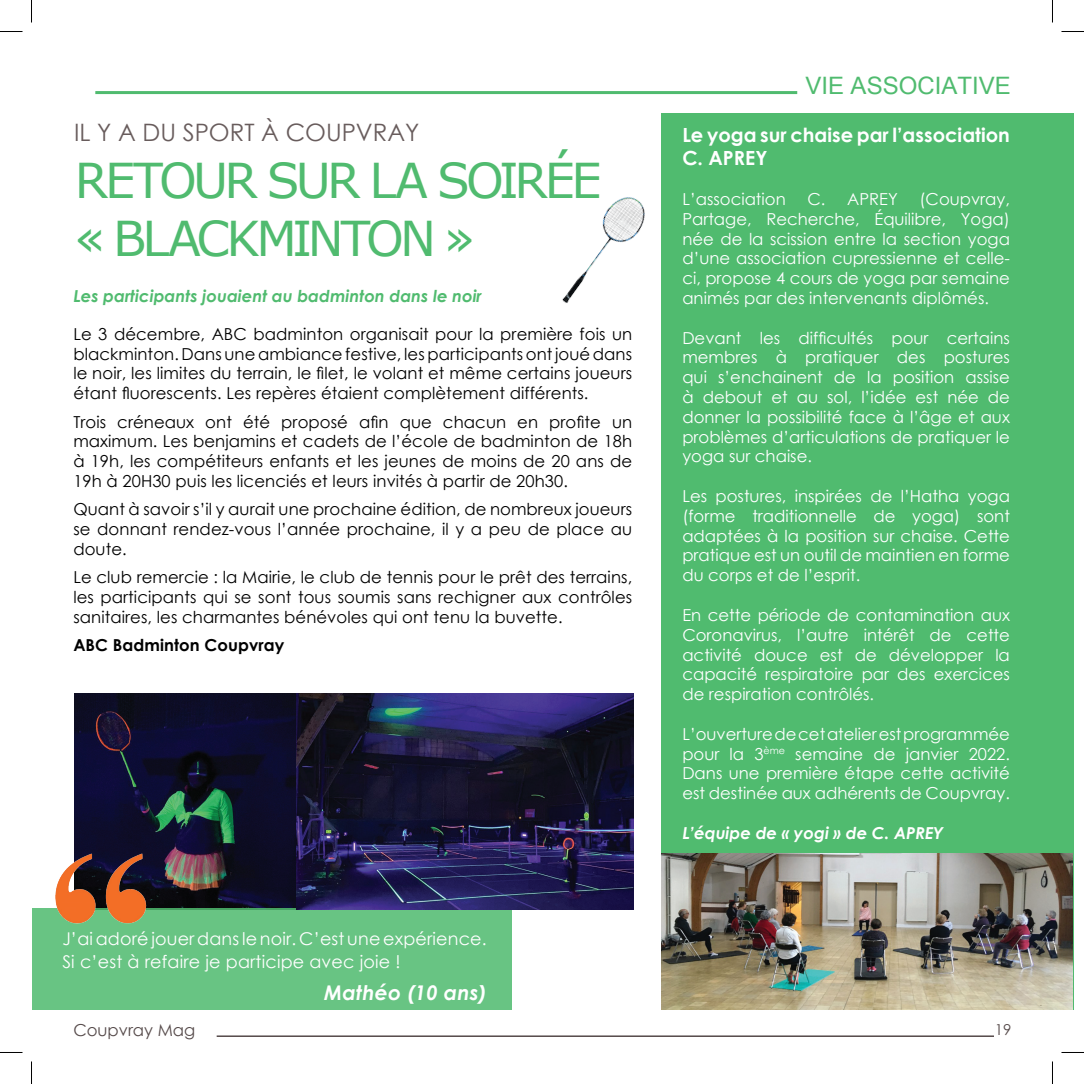
<style>
.page{position:relative;width:1084px;height:1084px;background:#fff}
.page>*{position:absolute;margin:0;border:0;box-sizing:border-box;transform-origin:0 0}
.t1{font:48px/57.6px "Verdana";letter-spacing:-.08em;color:#50bb6f}
.t2{font:24px "Century Gothic";color:#685c5c}
.t3{font:24px "Microsoft Sans Serif";color:#50bb6f}
.t4{font:italic 700 20.25px "Century Gothic";letter-spacing:.01em;color:#fff}
.t5{font:700 19.5px/23.4px "Century Gothic";color:#fff}
.t6{font:17.55px/23.4px "Century Gothic";letter-spacing:.01em;color:#fff}
.t7{font:16.5px/19.8px "Century Gothic";color:#fff;text-align:justify}
.t8{font:16.5px/19.8px "Century Gothic";letter-spacing:.005em;color:#000;text-align:justify}
.t9{font:italic 700 16.5px "Century Gothic";color:#50bb6f}
.t10{font:italic 700 16.5px "Century Gothic";color:#fff}
.t11{font:700 16.5px "Century Gothic";letter-spacing:.005em;color:#000}
.t12{font:16.5px "Century Gothic";color:#554a4a}
.t13{font:15px "Century Gothic";color:#554a4a}
</style>
<div class="page">
<hr style="left:217px;top:1035px;width:777px;height:1px;background:#554a4a">
<hr style="left:95px;top:91px;width:702px;height:3px;background:#50bb6f">
<img style="left:74px;top:693px;width:223px;height:215px">
<div style="left:661px;top:113px;width:412px;height:896px;background:#50bb6f"></div>
<img style="left:562px;top:197px;width:83px;height:106px">
<div style="left:33px;top:908px;width:479px;height:101px;background:#68c483"></div>
<img style="left:55px;top:852px;width:91px;height:72px">
<img style="left:297px;top:693px;width:336px;height:216px">
<img style="left:661px;top:853px;width:411px;height:156px">
<svg style="left:0;top:31px;width:22px;height:1px"></svg>
<svg style="left:1061px;top:31px;width:22px;height:1px"></svg>
<svg style="left:0;top:1052px;width:22px;height:1px"></svg>
<svg style="left:1061px;top:1052px;width:22px;height:1px"></svg>
<svg style="left:31px;top:0;width:1px;height:23px"></svg>
<svg style="left:31px;top:1061px;width:1px;height:22px"></svg>
<svg style="left:1052px;top:0;width:1px;height:23px"></svg>
<svg style="left:1052px;top:1061px;width:1px;height:22px"></svg>
<h2 class="t2" style="left:74px;top:115px;width:347px">IL Y A DU SPORT À COUPVRAY</h2>
<h1 class="t1" style="left:74px;top:152px;width:529px">RETOUR SUR LA SOIRÉE « BLACKMINTON »</h1>
<p class="t9" style="left:73px;top:283px;width:410px">Les participants jouaient au badminton dans le noir</p>
<p class="t8" style="left:73px;top:324px;width:560px">Le 3 décembre, ABC badminton organisait pour la première fois un blackminton. Dans une ambiance festive, les participants ont joué dans le noir, les limites du terrain, le filet, le volant et même certains joueurs étant fluorescents. Les repères étaient complètement différents.</p>
<p class="t8" style="left:73px;top:411px;width:560px">Trois créneaux ont été proposé afin que chacun en profite un maximum. Les benjamins et cadets de l’école de badminton de 18h à 19h, les compétiteurs enfants et les jeunes de moins de 20 ans de 19h à 20H30 puis les licenciés et leurs invités à partir de 20h30.</p>
<p class="t8" style="left:73px;top:499px;width:560px">Quant à savoir s’il y aurait une prochaine édition, de nombreux joueurs se donnant rendez-vous l’année prochaine, il y a peu de place au doute.</p>
<p class="t8" style="left:73px;top:567px;width:560px">Le club remercie : la Mairie, le club de tennis pour le prêt des terrains, les participants qui se sont tous soumis sans rechigner aux contrôles sanitaires, les charmantes bénévoles qui ont tenu la buvette.</p>
<p class="t11" style="left:73px;top:632px;width:212px">ABC Badminton Coupvray</p>
<p class="t6" style="left:62px;top:926px;width:426px">J’ai adoré jouer dans le noir. C’est une expérience.<br>Si c’est à refaire je participe avec joie !</p>
<p class="t4" style="left:324px;top:977px;width:164px">Mathéo (10 ans)</p>
<h2 class="t3" style="left:805px;top:70px;width:207px">VIE ASSOCIATIVE</h2>
<p class="t5" style="left:682px;top:122px;width:329px">Le yoga sur chaise par l’association<br>C. APREY</p>
<p class="t7" style="left:682px;top:189px;width:105px">L’association</p>
<p class="t7" style="left:807px;top:189px;width:92px">C. APREY</p>
<p class="t7" style="left:682px;top:189px;width:329px;text-indent:237px">(Coupvray, Partage, Recherche, Équilibre, Yoga) née de la scission entre la section yoga d’une association cupressienne et celle&shy;ci, propose 4 cours de yoga par semaine animés par des intervenants diplômés.</p>
<p class="t7" style="left:682px;top:327px;width:329px">Devant les difficultés pour certains membres à pratiquer des postures qui s’enchainent de la position assise à debout et au sol, l’idée est née de donner la possibilité face à l’âge et aux problèmes d’articulations de pratiquer le yoga sur chaise.</p>
<p class="t7" style="left:682px;top:486px;width:329px">Les postures, inspirées de l’Hatha yoga (forme traditionnelle de yoga) sont adaptées à la position sur chaise. Cette pratique est un outil de maintien en forme du corps et de l’esprit.</p>
<p class="t7" style="left:682px;top:604px;width:329px">En cette période de contamination aux Coronavirus, l’autre intérêt de cette activité douce est de développer la capacité respiratoire par des exercices de respiration contrôlés.</p>
<p class="t7" style="left:682px;top:723px;width:329px">L’ouverture de cet atelier est programmée pour la 3<sup>ème</sup> semaine de janvier 2022.<br>Dans une première étape cette activité est destinée aux adhérents de Coupvray.</p>
<p class="t10" style="left:682px;top:820px;width:263px">L’équipe de « yogi » de C. APREY</p>
<p class="t12" style="left:73px;top:1018px;width:123px">Coupvray Mag</p>
<p class="t13" style="left:994px;top:1019px;width:18px">19</p>
</div>
